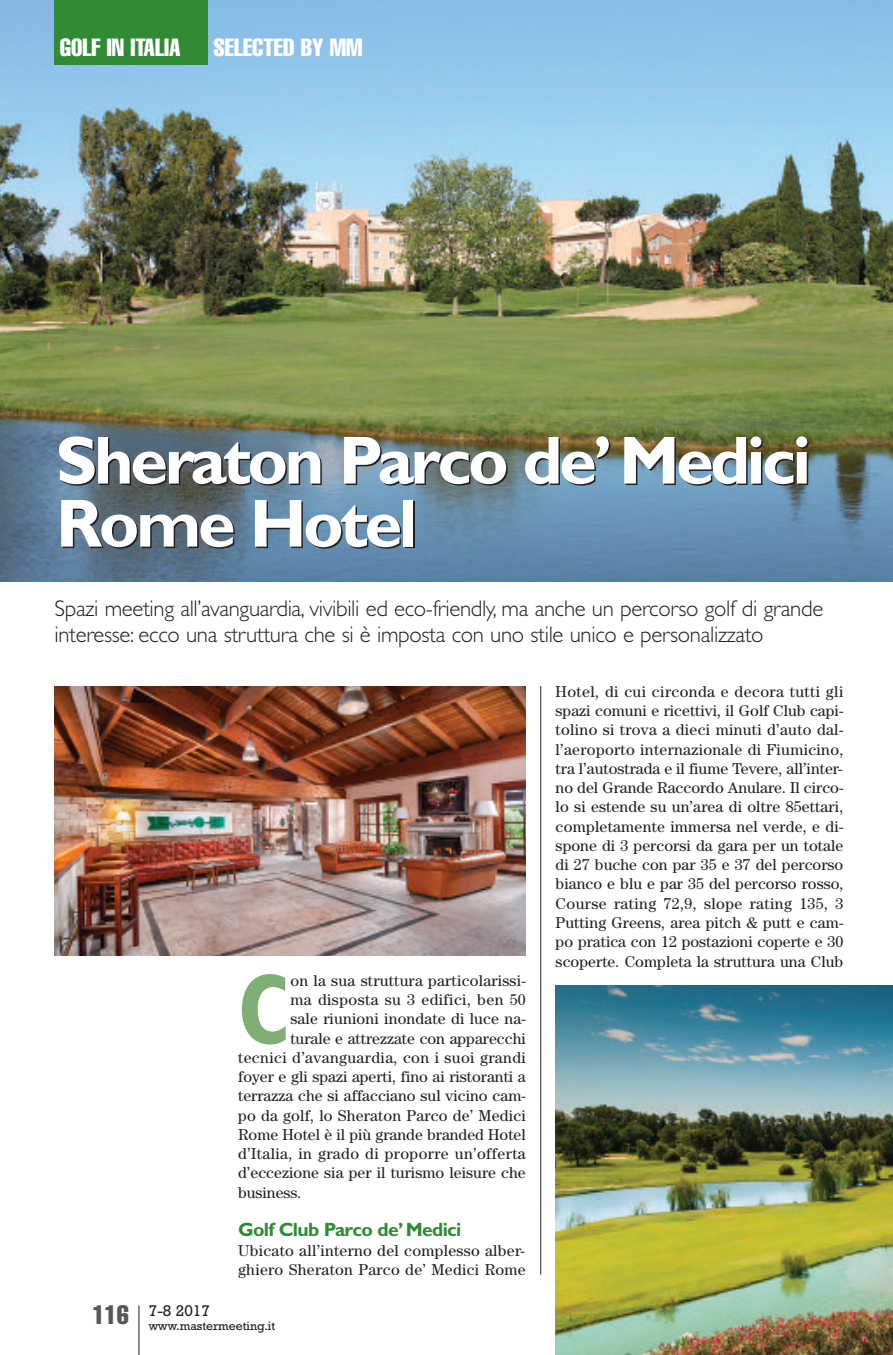
<style>
.page{position:relative;width:893px;height:1355px;background:#fff}
.page>*{position:absolute;margin:0;border:0;box-sizing:border-box;transform-origin:0 0}
.t1{font:700 condensed 100.45px "Gill Sans";color:#80af75}
.t2{font:700 68.25px/63px "Gill Sans";letter-spacing:-.05em;color:#fff}
.t3{font:extra-condensed 24.5px "Helvetica";color:#fff}
.t4{font:300 22.75px/26.2px "Gill Sans";letter-spacing:-.015em;color:#231f20}
.t5{font:700 19.25px "Gill Sans";letter-spacing:-.035em;color:#318b34}
.t6{font:15.75px/19.2px "Century";letter-spacing:.01em;color:#231f20;text-align:justify}
.t7{font:15.75px "Rockwell";color:#231f20}
.t8{font:12.25px "Rockwell";color:#231f20}
</style>
<div class="page">
<img style="left:0;top:0;width:893px;height:581px">
<hr style="left:540px;top:686px;width:1px;height:588px;background:#231f20">
<hr style="left:138px;top:1305px;width:1px;height:49px;background:#231f20">
<div style="left:55px;top:0;width:153px;height:64px;background:#318b34"></div>
<img style="left:55px;top:686px;width:471px;height:269px">
<img style="left:556px;top:985px;width:337px;height:369px">
<h3 class="t3" style="left:60px;top:39px;width:122px">GOLF IN ITALIA</h3>
<h3 class="t3" style="left:214px;top:39px;width:150px">SELECTED BY MM</h3>
<h2 class="t2" style="left:56px;top:435px;width:756px">Sheraton Parco de’ Medici<br>Rome Hotel</h2>
<h3 class="t4" style="left:55px;top:597px;width:770px">Spazi meeting all’avanguardia, vivibili ed eco-friendly, ma anche un percorso golf di grande interesse: ecco una struttura che si è imposta con uno stile unico e personalizzato</h3>
<h1 class="t1" style="left:238px;top:971px;width:54px">C</h1>
<p class="t6" style="left:290px;top:972px;width:237px">on la sua struttura particolarissi-</p>
<p class="t6" style="left:290px;top:991px;width:237px">ma disposta su 3 edifici, ben 50</p>
<p class="t6" style="left:290px;top:1010px;width:237px">sale riunioni inondate di luce na-</p>
<p class="t6" style="left:290px;top:1029px;width:237px">turale e attrezzate con apparecchi</p>
<p class="t6" style="left:238px;top:1049px;width:289px">tecnici d’avanguardia, con i suoi grandi</p>
<p class="t6" style="left:238px;top:1068px;width:289px">foyer e gli spazi aperti, fino ai ristoranti a</p>
<p class="t6" style="left:238px;top:1087px;width:289px">terrazza che si affacciano sul vicino cam-</p>
<p class="t6" style="left:238px;top:1106px;width:289px">po da golf, lo Sheraton Parco de’ Medici</p>
<p class="t6" style="left:238px;top:1126px;width:289px">Rome Hotel è il più grande branded Hotel</p>
<p class="t6" style="left:238px;top:1145px;width:289px">d’Italia, in grado di proporre un’offerta</p>
<p class="t6" style="left:238px;top:1164px;width:289px">d’eccezione sia per il turismo leisure che</p>
<p class="t6" style="left:238px;top:1183px;width:65px">business.</p>
<p class="t5" style="left:238px;top:1222px;width:225px">Golf Club Parco de’ Medici</p>
<p class="t6" style="left:238px;top:1241px;width:289px">Ubicato all’interno del complesso alber&shy;ghiero Sheraton Parco de’ Medici Rome</p>
<p class="t8" style="left:92px;top:1321px;width:184px"><sup>116</sup> www.mastermeeting.it</p>
<p class="t7" style="left:149px;top:1305px;width:63px">7-8 2017</p>
<p class="t6" style="left:556px;top:683px;width:289px">Hotel, di cui circonda e decora tutti gli spazi comuni e ricettivi, il Golf Club capi&shy;tolino si trova a dieci minuti d’auto dal&shy;l’aeroporto internazionale di Fiumicino, tra l’autostrada e il fiume Tevere, all’inter&shy;no del Grande Raccordo Anulare. Il circo&shy;lo si estende su un’area di oltre 85ettari, completamente immersa nel verde, e di&shy;spone di 3 percorsi da gara per un totale di 27 buche con par 35 e 37 del percorso bianco e blu e par 35 del percorso rosso, Course rating 72,9, slope rating 135, 3<br>Putting Greens, area pitch &amp; putt e cam&shy;po pratica con 12 postazioni coperte e 30 scoperte. Completa la struttura una Club</p>
</div>
